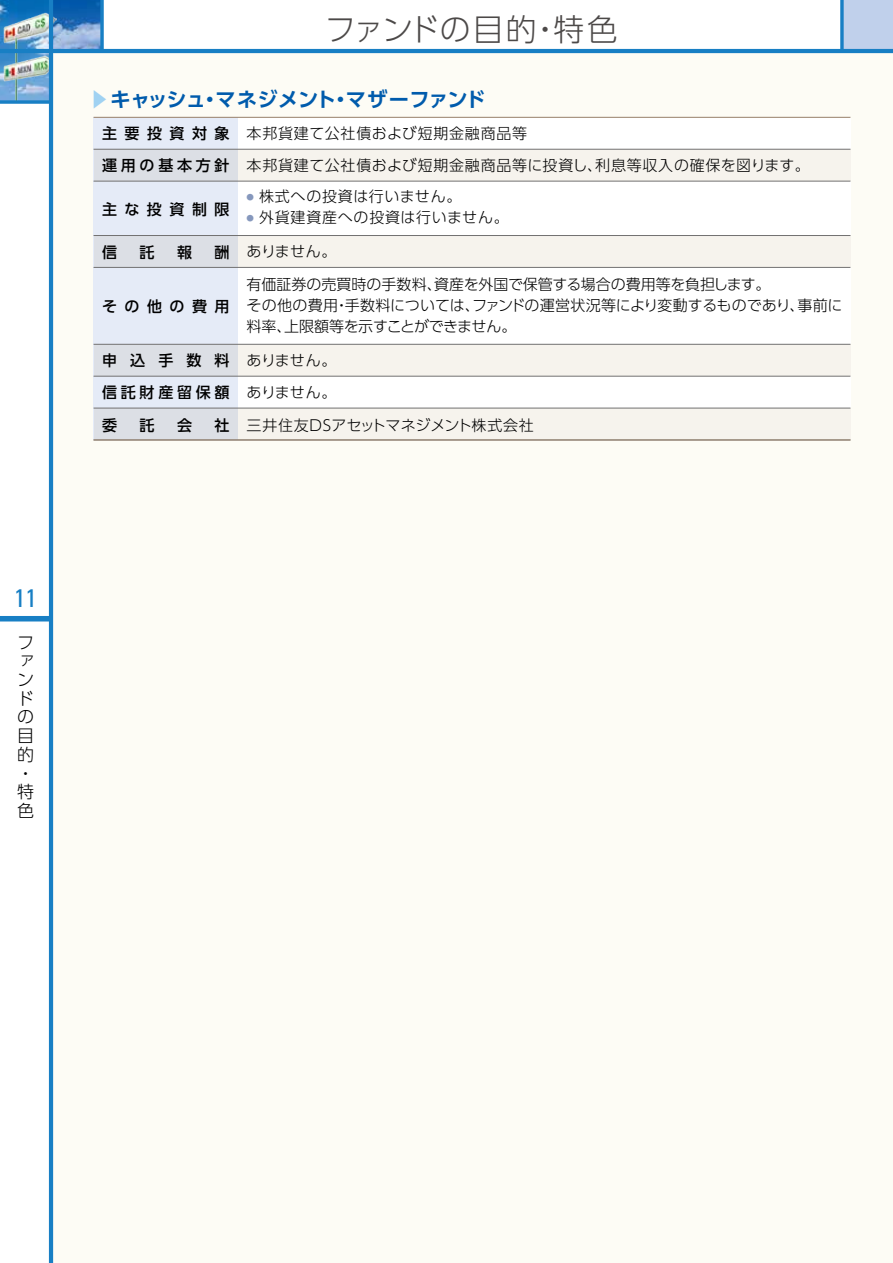
<style>
.page{position:relative;width:893px;height:1263px;background:#fff}
.page>*{position:absolute;margin:0;border:0;box-sizing:border-box;transform-origin:0 0}
.t1{font:300 30.9px "UD Shin Go Pro";letter-spacing:.005em;color:#4c4948}
.t2{font:condensed 25.5px "Univers";color:#187fc4}
.t3{font:700 20.25px "UD Shin Go Pro De";letter-spacing:-.035em;color:#005bac}
.t4{font:300 16.95px/18.8px "UD Shin Go Pro";color:#000}
.t5{font:300 15px/21px "UD Shin Go Pro";letter-spacing:.015em;color:#000}
.t6{font:300 15px/32px "UD Shin Go Pro";letter-spacing:.05em;color:#000}
.t7{font:500 15px "UD Shin Go Pro";letter-spacing:.5em;color:#000}
.t8{font:300 15px/32px "UD Shin Go Pro";letter-spacing:-.015em;color:#000}
.t9{font:500 15px "UD Shin Go Pro";letter-spacing:.25em;color:#000}
.s1{color:#a0d2f2}
.s2{font-weight:500}
.s3{font-size:7.5px;color:#8698bd}
</style>
<div class="page">
<img style="left:0;top:0;width:49px;height:100px">
<img style="left:2px;top:10px;width:47px;height:90px">
<svg style="left:53px;top:0;width:47px;height:49px;background:#5087c3"></svg>
<div style="left:51px;top:49px;width:842px;height:1214px;background:#fdfcf5"></div>
<div style="left:842px;top:0;width:51px;height:51px;background:#c0d0eb"></div>
<svg style="left:840px;top:0;width:4px;height:49px"></svg>
<div style="left:0;top:616px;width:51px;height:5px;background:#187fc4"></div>
<hr style="left:49px;top:0;width:4px;height:1263px;background:#187fc4">
<hr style="left:0;top:49px;width:893px;height:4px;background:#187fc4">
<svg style="left:0;top:100px;width:49px;height:4px"></svg>
<svg style="left:100px;top:0;width:4px;height:49px"></svg>
<div style="left:94px;top:117px;width:144px;height:323px;background:#e5ebf7"></div>
<div style="left:238px;top:117px;width:612px;height:323px;background:#fff"></div>
<div style="left:94px;top:149px;width:756px;height:32px;background:linear-gradient(to right,#e5e6e8,#fdf8ef)"></div>
<div style="left:94px;top:235px;width:756px;height:32px;background:linear-gradient(to right,#e5e6e8,#fdf8ef)"></div>
<div style="left:94px;top:408px;width:756px;height:32px;background:linear-gradient(to right,#e5e6e8,#fdf8ef)"></div>
<div style="left:94px;top:344px;width:756px;height:32px;background:linear-gradient(to right,#e5e6e8,#fdf8ef)"></div>
<hr style="left:94px;top:117px;width:756px;height:1px;background:#9d8771">
<hr style="left:94px;top:149px;width:756px;height:1px;background:#727171">
<hr style="left:94px;top:181px;width:756px;height:1px;background:#727171">
<hr style="left:94px;top:235px;width:756px;height:1px;background:#727171">
<hr style="left:94px;top:267px;width:756px;height:1px;background:#727171">
<hr style="left:94px;top:344px;width:756px;height:1px;background:#727171">
<hr style="left:94px;top:376px;width:756px;height:1px;background:#727171">
<hr style="left:94px;top:408px;width:756px;height:1px;background:#727171">
<hr style="left:94px;top:440px;width:756px;height:1px;background:#727171">
<hr style="left:94px;top:439px;width:756px;height:1px;background:#9d8771">
<hr style="left:892px;top:0;width:1px;height:51px;background:#6095d0">
<h1 class="t1" style="left:325px;top:4px;width:295px">ファンドの目的・特色</h1>
<h3 class="t3" style="left:89px;top:83px;width:398px"><span class="s1">▶</span>キャッシュ・マネジメント・マザーファンド</h3>
<p class="t6" style="left:102px;top:117px;width:709px"><span class="s2">主要投資対象</span> 本邦貨建て公社債および短期金融商品等<br><span class="s2">運用の基本方針</span> 本邦貨建て公社債および短期金融商品等に投資し、利息等収入の確保を図ります。</p>
<p class="t7" style="left:102px;top:197px;width:129px">主な投資制限</p>
<p class="t6" style="left:247px;top:180px;width:216px"><span class="s3">●</span> 株式への投資は行いません。</p>
<p class="t6" style="left:247px;top:201px;width:264px"><span class="s3">●</span> 外貨建資産への投資は行いません。</p>
<p class="t7" style="left:102px;top:240px;width:16px">信</p>
<p class="t7" style="left:140px;top:240px;width:16px">託</p>
<p class="t7" style="left:177px;top:240px;width:16px">報</p>
<p class="t5" style="left:215px;top:240px;width:123px"><span class="s2">酬</span> ありません。</p>
<p class="t7" style="left:102px;top:294px;width:129px">その他の費用</p>
<p class="t7" style="left:102px;top:348px;width:129px">申込手数料</p>
<p class="t9" style="left:102px;top:380px;width:129px">信託財産留保額</p>
<p class="t5" style="left:247px;top:273px;width:597px">有価証券の売買時の手数料、資産を外国で保管する場合の費用等を負担します。<br>その他の費用・手数料については、ファンドの運営状況等により変動するものであり、事前に料率、上限額等を示すことができません。</p>
<p class="t8" style="left:247px;top:344px;width:91px">ありません。ありません。</p>
<p class="t7" style="left:102px;top:413px;width:16px">委</p>
<p class="t7" style="left:140px;top:413px;width:16px">託</p>
<p class="t7" style="left:177px;top:413px;width:16px">会</p>
<p class="t5" style="left:215px;top:414px;width:321px"><span class="s2">社</span> 三井住友DSアセットマネジメント株式会社</p>
<h2 class="t2" style="left:14px;top:582px;width:24px">11</h2>
<p class="t4" style="left:17px;top:632px;width:18px">ファンドの目的・特色</p>
</div>
